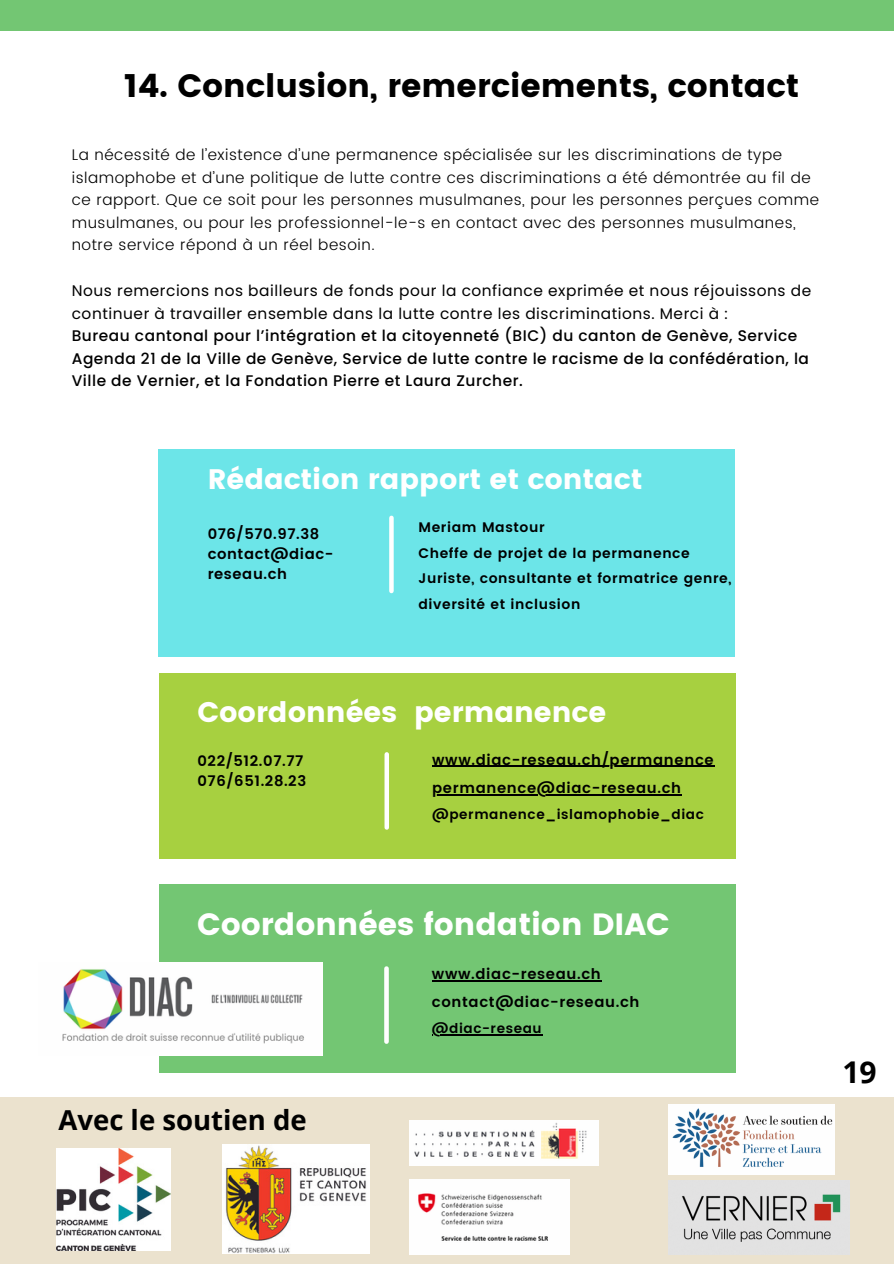
<style>
.page{position:relative;width:894px;height:1264px;background:#fff}
.page>*{position:absolute;margin:0;border:0;box-sizing:border-box;transform-origin:0 0}
.t1{font:32.25px "Poppins";color:#000}
.t2{font:30.75px "Poppins";color:#fff}
.t3{font:700 30px "Open Sans";color:#000}
.t4{font:28.2px "Poppins";color:#fff}
.t5{font:700 27.45px "Open Sans";color:#000}
.t6{font:300 15.3px/22.5px "Poppins";letter-spacing:.035em;color:#000}
.t7{font:500 15.3px/22.5px "Poppins";letter-spacing:.035em;color:#000}
.t8{font:15.3px/22.5px "Poppins";letter-spacing:.035em;color:#000}
.t9{font:600 14.7px/20.2px "Poppins";letter-spacing:.045em;color:#000}
.t10{font:600 13.8px/26px "Poppins";letter-spacing:.045em;color:#000}
.t11{font:600 13.5px "Poppins";letter-spacing:.045em;color:#000}
</style>
<div class="page">
<div style="left:0;top:0;width:893px;height:31px;background:#73c673"></div>
<div style="left:159px;top:884px;width:576px;height:189px;background:#73c673"></div>
<hr style="left:432px;top:980px;width:169px;height:1px;background:#000">
<hr style="left:432px;top:1034px;width:110px;height:1px;background:#000">
<svg style="left:384px;top:968px;width:4px;height:73px"></svg>
<img style="left:62px;top:962px;width:260px;height:93px">
<div style="left:159px;top:673px;width:576px;height:185px;background:#a7d040"></div>
<hr style="left:432px;top:765px;width:282px;height:2px;background:#000">
<hr style="left:432px;top:794px;width:249px;height:1px;background:#000">
<div style="left:384px;top:754px;width:5px;height:73px;background:#fff"></div>
<div style="left:159px;top:449px;width:576px;height:207px;background:#6ce5e8"></div>
<svg style="left:389px;top:518px;width:4px;height:73px"></svg>
<div style="left:0;top:1097px;width:893px;height:166px;background:#ebe2ce"></div>
<img style="left:223px;top:1144px;width:146px;height:109px">
<img style="left:56px;top:1148px;width:114px;height:102px">
<img style="left:409px;top:1120px;width:189px;height:45px">
<img style="left:409px;top:1179px;width:160px;height:74px">
<img style="left:668px;top:1104px;width:166px;height:70px">
<img style="left:668px;top:1180px;width:181px;height:74px">
<p class="t1" style="left:124px;top:67px;width:676px">14. Conclusion, remerciements, contact</p>
<h2 class="t6" style="left:72px;top:144px;width:748px">La nécessité de l’existence d’une permanence spécialisée sur les discriminations de type islamophobe et d’une politique de lutte contre ces discriminations a été démontrée au fil de ce rapport. Que ce soit pour les personnes musulmanes, pour les personnes perçues comme musulmanes, ou pour les professionnel-le-s en contact avec des personnes musulmanes, notre service répond à un réel besoin.</h2>
<p class="t8" style="left:72px;top:280px;width:740px">Nous remercions nos bailleurs de fonds pour la confiance exprimée et nous réjouissons de continuer à travailler ensemble dans la lutte contre les discriminations. Merci à :</p>
<p class="t7" style="left:72px;top:325px;width:738px">Bureau cantonal pour l’intégration et la citoyenneté (BIC) du canton de Genève, Service<br>Agenda 21 de la Ville de Genève, Service de lutte contre le racisme de la confédération, la<br>Ville de Vernier, et la Fondation Pierre et Laura Zurcher.</p>
<p class="t4" style="left:208px;top:463px;width:436px">Rédaction rapport et contact</p>
<p class="t10" style="left:418px;top:514px;width:314px">Meriam Mastour<br>Cheffe de projet de la permanence<br>Juriste, consultante et formatrice genre, diversité et inclusion</p>
<h4 class="t9" style="left:208px;top:523px;width:127px">076/570.97.38 contact@diac&shy;reseau.ch</h4>
<h3 class="t4" style="left:197px;top:695px;width:410px">Coordonnées permanence</h3>
<h4 class="t9" style="left:197px;top:751px;width:110px">022/512.07.77<br>076/651.28.23</h4>
<h4 class="t9" style="left:432px;top:749px;width:283px">www.diac-reseau.ch/permanence</h4>
<h1 class="t9" style="left:432px;top:777px;width:250px">permanence@diac-reseau.ch</h1>
<h1 class="t11" style="left:432px;top:806px;width:273px">@permanence_islamophobie_diac</h1>
<p class="t2" style="left:197px;top:906px;width:474px">Coordonnées fondation DIAC</p>
<h3 class="t9" style="left:432px;top:959px;width:209px;line-height:28.2px">www.diac-reseau.ch contact@diac-reseau.ch</h3>
<h4 class="t11" style="left:432px;top:1020px;width:111px">@diac-reseau</h4>
<h3 class="t5" style="left:58px;top:1100px;width:250px">Avec le soutien de</h3>
<h3 class="t3" style="left:842px;top:1051px;width:36px">19</h3>
</div>
